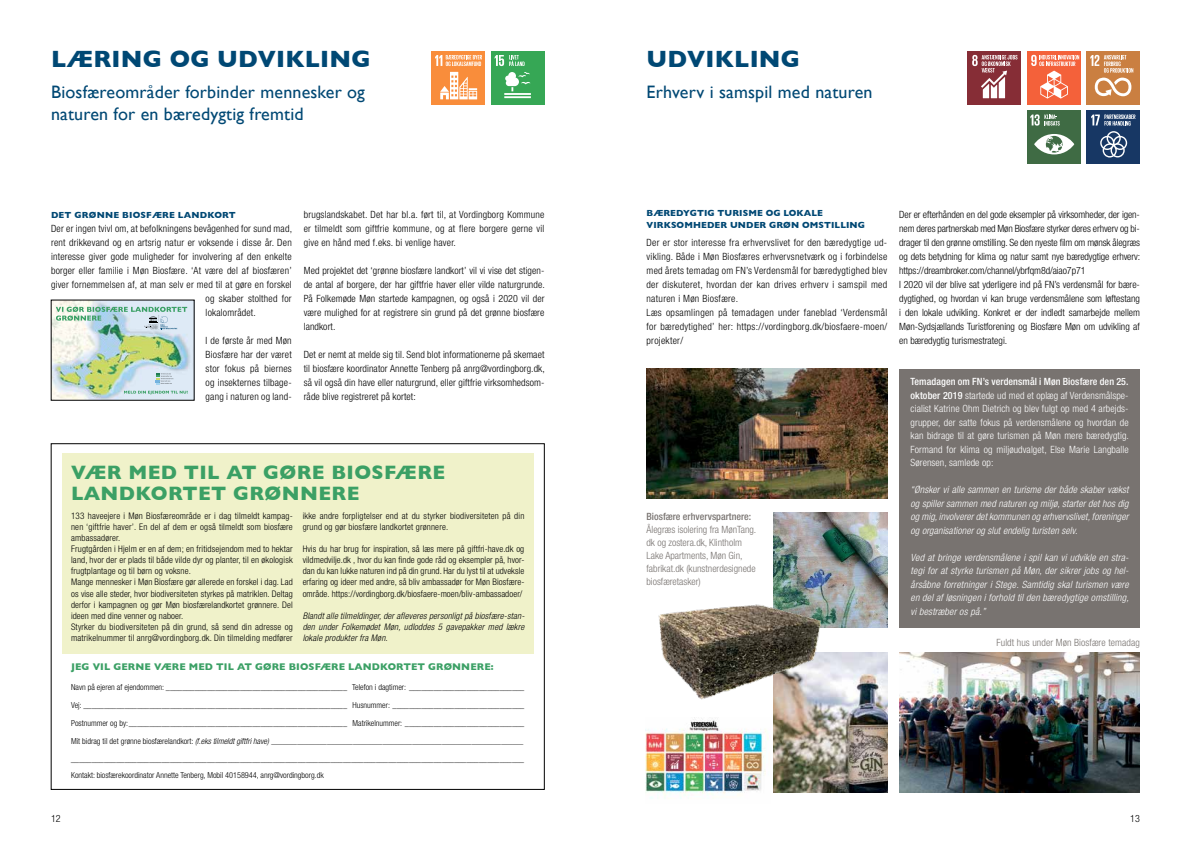
<style>
.page{position:relative;width:1191px;height:842px;background:#fff}
.page>*{position:absolute;margin:0;border:0;box-sizing:border-box;transform-origin:0 0}
.t1{font:700 24px "Gill Sans";letter-spacing:.01em;color:#004874}
.t2{font:700 19.8px/21.4px "Gill Sans";letter-spacing:.02em;color:#3ba065}
.t3{font:18px/22px "Gill Sans";letter-spacing:.01em;color:#004874}
.t4{font:300 condensed 10px/14px "Helvetica Neue";letter-spacing:.02em;color:#000;text-align:justify}
.t5{font:300 condensed 10px/14px "Helvetica Neue";letter-spacing:-.005em;color:#000}
.t6{font:italic 300 condensed 10px/13.5px "Helvetica Neue";letter-spacing:.015em;color:#fff;text-align:justify}
.t7{font:300 condensed 10px/13.5px "Helvetica Neue";letter-spacing:.01em;color:#fff;text-align:justify}
.t8{font:300 condensed 10px/13px "Helvetica Neue";color:#787370}
.t9{font:500 condensed 10px "Helvetica Neue";color:#787370}
.t10{font:700 9.9px "Gill Sans";letter-spacing:.01em;color:#3ba065}
.t11{font:300 condensed 9.1px/11.1px "Helvetica Neue";letter-spacing:.02em;color:#000}
.t12{font:italic 300 condensed 9.1px/11.1px "Helvetica Neue";letter-spacing:.02em;color:#000;text-align:justify}
.t13{font:700 9px/12px "Gill Sans";letter-spacing:.01em;color:#004874}
.t14{font:300 condensed 8.2px "Helvetica Neue";color:#000}
.t15{font:italic 300 condensed 8.2px "Helvetica Neue";color:#000}
.t16{font:italic 300 condensed 7.4px "Helvetica Neue";color:#000}
.s1{font-style:normal;font-size:8.2px}
.s2{font-size:8.2px}
.s3{font-weight:500}
</style>
<div class="page">
<div style="left:899px;top:369px;width:241px;height:258px;background:#787370"></div>
<img style="left:774px;top:512px;width:113px;height:115px">
<img style="left:53px;top:302px;width:139px;height:96px">
<svg style="left:124px;top:391px;width:64px;height:3px"></svg>
<svg style="left:156px;top:373px;width:17px;height:11px"></svg>
<svg style="left:56px;top:307px;width:131px;height:23px;background:#b6d4d1"></svg>
<img style="left:646px;top:369px;width:241px;height:129px">
<img style="left:774px;top:652px;width:113px;height:141px">
<img style="left:899px;top:652px;width:241px;height:140px">
<img style="left:646px;top:719px;width:123px;height:80px">
<div style="left:432px;top:51px;width:53px;height:53px;background:#f98d3b"></div>
<svg style="left:440px;top:72px;width:37px;height:27px"></svg>
<svg style="left:435px;top:55px;width:47px;height:11px"></svg>
<div style="left:491px;top:51px;width:53px;height:53px;background:#36a755"></div>
<hr style="left:504px;top:93px;width:27px;height:2px;background:#fff">
<hr style="left:504px;top:96px;width:27px;height:2px;background:#fff">
<svg style="left:505px;top:72px;width:25px;height:19px"></svg>
<svg style="left:494px;top:55px;width:30px;height:11px"></svg>
<div style="left:967px;top:51px;width:53px;height:53px;background:#862d36"></div>
<svg style="left:972px;top:55px;width:45px;height:43px"></svg>
<div style="left:1027px;top:51px;width:53px;height:53px;background:#f4613a"></div>
<svg style="left:1031px;top:55px;width:48px;height:44px"></svg>
<div style="left:1086px;top:51px;width:54px;height:53px;background:#ca7f41"></div>
<svg style="left:1090px;top:55px;width:43px;height:41px"></svg>
<div style="left:1027px;top:111px;width:53px;height:53px;background:#3f6b44"></div>
<svg style="left:1034px;top:134px;width:40px;height:20px"></svg>
<svg style="left:1030px;top:114px;width:29px;height:12px"></svg>
<div style="left:1086px;top:111px;width:54px;height:53px;background:#173764"></div>
<svg style="left:1091px;top:114px;width:44px;height:44px"></svg>
<div style="left:62px;top:453px;width:472px;height:201px;background:#f0f2ca"></div>
<img style="left:658px;top:592px;width:176px;height:112px">
<h1 class="t1" style="left:51px;top:40px;width:321px">LÆRING OG UDVIKLING</h1>
<h3 class="t3" style="left:51px;top:80px;width:315px">Biosfæreområder forbinder mennesker og naturen for en bæredygtig fremtid</h3>
<p class="t13" style="left:51px;top:209px;width:186px">DET GRØNNE BIOSFÆRE LANDKORT</p>
<p class="t4" style="left:51px;top:221px;width:242px">Der er ingen tvivl om, at befolkningens bevågenhed for sund mad,</p>
<p class="t4" style="left:51px;top:235px;width:242px">rent drikkevand og en artsrig natur er voksende i disse år. Den</p>
<p class="t4" style="left:51px;top:249px;width:242px">interesse giver gode muligheder for involvering af den enkelte</p>
<p class="t4" style="left:51px;top:263px;width:242px">borger eller familie i Møn Biosfære. ‘At være del af biosfæren’</p>
<p class="t4" style="left:51px;top:277px;width:242px">giver fornemmelsen af, at man selv er med til at gøre en forskel</p>
<p class="t4" style="left:206px;top:291px;width:88px">og skaber stolthed for</p>
<p class="t4" style="left:206px;top:305px;width:52px">lokalområdet.</p>
<p class="t4" style="left:206px;top:333px;width:88px">I de første år med Møn Biosfære har der været stor fokus på biernes og insekternes tilbage&shy;gang i naturen og land-</p>
<p class="t4" style="left:304px;top:207px;width:242px">brugslandskabet. Det har bl.a. ført til, at Vordingborg Kommune er tilmeldt som giftfrie kommune, og at flere borgere gerne vil give en hånd med f.eks. bi venlige haver.</p>
<p class="t4" style="left:304px;top:263px;width:242px">Med projektet det ‘grønne biosfære landkort’ vil vi vise det stigen&shy;de antal af borgere, der har giftfrie haver eller vilde naturgrunde.<br>På Folkemøde Møn startede kampagnen, og også i 2020 vil der være mulighed for at registrere sin grund på det grønne biosfære landkort.</p>
<p class="t4" style="left:304px;top:347px;width:242px">Det er nemt at melde sig til. Send blot informationerne på skemaet til biosfære koordinator Annette Tenberg på anrg@vordingborg.dk, så vil også din have eller naturgrund, eller giftfrie virksomhedsom&shy;råde blive registreret på kortet:</p>
<h2 class="t2" style="left:71px;top:461px;width:376px">VÆR MED TIL AT GØRE BIOSFÆRE<br>LANDKORTET GRØNNERE</h2>
<p class="t11" style="left:71px;top:510px;width:223px">133 haveejere i Møn Biosfæreområde er i dag tilmeldt kampag&shy;nen ‘giftfrie haver’. En del af dem er også tilmeldt som biosfære ambassadører.<br>Frugtgården i Hjelm er en af dem; en fritidsejendom med to hektar land, hvor der er plads til både vilde dyr og planter, til en økologisk frugtplantage og til børn og voksne.<br>Mange mennesker i Møn Biosfære gør allerede en forskel i dag. Lad os vise alle steder, hvor biodiversiteten styrkes på matriklen. Deltag derfor i kampagnen og gør Møn biosfærelandkortet grønnere. Del ideen med dine venner og naboer.<br>Styrker du biodiversiteten på din grund, så send din adresse og matrikelnummer til anrg@vordingborg.dk. Din tilmelding medfører</p>
<p class="t11" style="left:303px;top:510px;width:223px">ikke andre forpligtelser end at du styrker biodiversiteten på din grund og gør biosfære landkortet grønnere.</p>
<p class="t11" style="left:303px;top:543px;width:223px;text-align:justify">Hvis du har brug for inspiration, så læs mere på giftfri-have.dk og vildmedvilje.dk , hvor du kan finde gode råd og eksempler på, hvor&shy;dan du kan lukke naturen ind på din grund. Har du lyst til at udveksle erfaring og ideer med andre, så bliv ambassadør for Møn Biosfære&shy;område. https://vordingborg.dk/biosfaere-moen/bliv-ambassadoer/</p>
<p class="t12" style="left:303px;top:610px;width:223px">Blandt alle tilmeldinger, der afleveres personligt på biosfære-stan&shy;den under Folkemødet Møn, udloddes 5 gavepakker med lækre lokale produkter fra Møn.</p>
<p class="t10" style="left:71px;top:659px;width:424px">JEG VIL GERNE VÆRE MED TIL AT GØRE BIOSFÆRE LANDKORTET GRØNNERE:</p>
<p class="t14" style="left:71px;top:682px;width:455px">Navn på ejeren af ejendommen: ____________________________________________ Telefon i dagtimer: ____________________________</p>
<p class="t14" style="left:71px;top:700px;width:455px">Vej: ________________________________________________________________ Husnummer: ________________________________</p>
<p class="t14" style="left:71px;top:718px;width:455px">Postnummer og by:_____________________________________________________ Matrikelnummer: _____________________________</p>
<p class="t16" style="left:71px;top:737px;width:454px"><span class="s1">Mit bidrag til det grønne biosfærelandkort:</span> <span class="s2">(f.eks tilmeldt giftfri have)</span> ____________________________________________________________________</p>
<p class="t15" style="left:71px;top:755px;width:455px">______________________________________________________________________________________________________________</p>
<p class="t14" style="left:71px;top:770px;width:254px">Kontakt: biosfærekoordinator Annette Tenberg, Mobil 40158944, anrg@vordingborg.dk</p>
<h1 class="t1" style="left:646px;top:40px;width:155px">UDVIKLING</h1>
<h3 class="t3" style="left:646px;top:80px;width:227px">Erhverv i samspil med naturen</h3>
<p class="t13" style="left:646px;top:207px;width:220px">BÆREDYGTIG TURISME OG LOKALE<br>VIRKSOMHEDER UNDER GRØN OMSTILLING</p>
<p class="t4" style="left:646px;top:235px;width:242px;text-align:left">Der er stor interesse fra erhvervslivet for den bæredygtige ud&shy;vikling. Både i Møn Biosfæres erhvervsnetværk og i forbindelse med årets temadag om FN’s Verdensmål for bæredygtighed blev der diskuteret, hvordan der kan drives erhverv i samspil med naturen i Møn Biosfære.<br>Læs opsamlingen på temadagen under faneblad ‘Verdensmål for bæredytighed’ her: https://vordingborg.dk/biosfaere-moen/ projekter/</p>
<p class="t9" style="left:646px;top:510px;width:106px">Biosfære erhvervspartnere:</p>
<p class="t8" style="left:646px;top:523px;width:111px">Ålegræs isolering fra MønTang. dk og zostera.dk, Klintholm<br>Lake Apartments, Møn Gin, fabrikat.dk (kunstnerdesignede biosfæretasker)</p>
<p class="t5" style="left:899px;top:207px;width:242px">Der er efterhånden en del gode eksempler på virksomheder, der igen&shy;nem deres partnerskab med Møn Biosfære styrker deres erhverv og bi&shy;drager til den grønne omstilling. Se den nyeste film om mønsk ålegræs og dets betydning for klima og natur samt nye bæredygtige erhverv: https://dreambroker.com/channel/ybrfqm8d/aiao7p71<br>I 2020 vil der blive sat yderligere ind på FN’s verdensmål for bære&shy;dygtighed, og hvordan vi kan bruge verdensmålene som løftestang i den lokale udvikling. Konkret er der indledt samarbejde mellem Møn-Sydsjællands Turistforening og Biosfære Møn om udvikling af en bæredygtig turismestrategi.</p>
<p class="t7" style="left:910px;top:375px;width:220px"><span class="s3">Temadagen om FN’s verdensmål i Møn Biosfære den 25. oktober 2019</span> startede ud med et oplæg af Verdensmålspe&shy;cialist Katrine Ohm Dietrich og blev fulgt op med 4 arbejds&shy;grupper, der satte fokus på verdensmålene og hvordan de kan bidrage til at gøre turismen på Møn mere bæredygtig.<br>Formand for klima og miljøudvalget, Else Marie Langballe Sørensen, samlede op:</p>
<p class="t6" style="left:910px;top:483px;width:219px">“Ønsker vi alle sammen en turisme der både skaber vækst og spiller sammen med naturen og miljø, starter det hos dig og mig, involverer det kommunen og erhvervslivet, foreninger og organisationer og slut endelig turisten selv.</p>
<p class="t6" style="left:910px;top:550px;width:220px">Ved at bringe verdensmålene i spil kan vi udvikle en stra&shy;tegi for at styrke turismen på Møn, der sikrer jobs og hel&shy;årsåbne forretninger i Stege. Samtidig skal turismen være en del af løsningen i forhold til den bæredygtige omstilling, vi bestræber os på.”</p>
<p class="t8" style="left:996px;top:636px;width:145px">Fuldt hus under Møn Biosfære temadag</p>
<p class="t4" style="left:51px;top:811px;width:11px">12</p>
<p class="t4" style="left:1130px;top:811px;width:11px">13</p>
</div>
